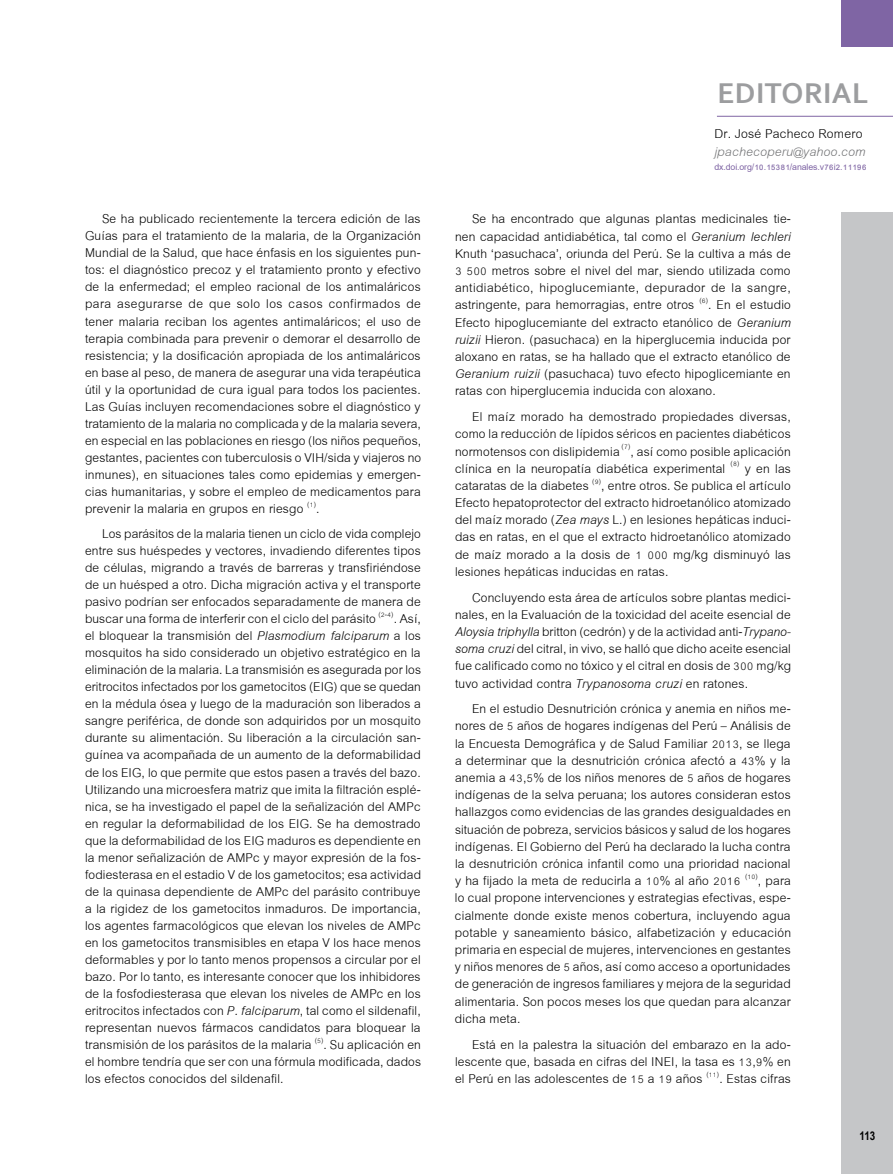
<style>
.page{position:relative;width:893px;height:1174px;background:#fff}
.page>*{position:absolute;margin:0;border:0;box-sizing:border-box;transform-origin:0 0}
.t1{font:700 30px "Corbel";letter-spacing:.015em;color:#9c9d9f}
.t2{font:18.75px/17px "Cordia UPC";letter-spacing:.01em;color:#000;text-align:justify}
.t3{font:italic 18.75px "Cordia UPC";letter-spacing:.01em;color:#707173}
.t4{font:700 13.5px "Cordia UPC";letter-spacing:-.01em;color:#7f65a4}
.t5{font:700 12px "Arial Narrow";color:#000}
.s1{font-style:italic}
</style>
<div class="page">
<div style="left:842px;top:0;width:51px;height:47px;background:#7f65a4"></div>
<div style="left:842px;top:213px;width:51px;height:961px;background:#c5c6c8"></div>
<hr style="left:717px;top:116px;width:176px;height:1px;background:#7f65a4">
<p class="t2" style="left:85px;top:211px;width:338px;text-indent:17px">Se ha publicado recientemente la tercera edición de las Guías para el tratamiento de la malaria, de la Organización Mundial de la Salud, que hace énfasis en los siguientes pun&shy;tos: el diagnóstico precoz y el tratamiento pronto y efectivo de la enfermedad; el empleo racional de los antimaláricos para asegurarse de que solo los casos confirmados de tener malaria reciban los agentes antimaláricos; el uso de terapia combinada para prevenir o demorar el desarrollo de resistencia; y la dosificación apropiada de los antimaláricos en base al peso, de manera de asegurar una vida terapéutica útil y la oportunidad de cura igual para todos los pacientes.<br>Las Guías incluyen recomendaciones sobre el diagnóstico y tratamiento de la malaria no complicada y de la malaria severa, en especial en las poblaciones en riesgo (los niños pequeños, gestantes, pacientes con tuberculosis o VIH/sida y viajeros no inmunes), en situaciones tales como epidemias y emergen&shy;cias humanitarias, y sobre el empleo de medicamentos para prevenir la malaria en grupos en riesgo <sup>(1)</sup>.</p>
<p class="t2" style="left:85px;top:526px;width:338px;text-indent:17px">Los parásitos de la malariatienen un ciclo de vida complejo entre sus huéspedes y vectores, invadiendo diferentes tipos de células, migrando a través de barreras y transfiriéndose de un huésped a otro. Dicha migración activa y el transporte pasivo podrían ser enfocados separadamente de manera de buscar una forma de interferir con el ciclo del parásito <sup>(2-4)</sup>. Así, el bloquear la transmisión del <span class="s1">Plasmodium falciparum</span> a los mosquitos ha sido considerado un objetivo estratégico en la eliminación de la malaria. La transmisión es asegurada por los eritrocitos infectados por los gametocitos (EIG) que se quedan en la médula ósea y luego de la maduración son liberados a sangre periférica, de donde son adquiridos por un mosquito durante su alimentación. Su liberación a la circulación san&shy;guínea va acompañada de un aumento de la deformabilidad de los EIG, lo que permite que estos pasen a través del bazo.<br>Utilizando una microesfera matriz que imita la filtración esplé&shy;nica, se ha investigado el papel de la señalización del AMPc en regular la deformabilidad de los EIG. Se ha demostrado que la deformabilidad de los EIG maduros es dependiente en la menor señalización de AMPc y mayor expresión de la fos&shy;fodiesterasa en el estadio V de los gametocitos; esa actividad de la quinasa dependiente de AMPc del parásito contribuye a la rigidez de los gametocitos inmaduros. De importancia, los agentes farmacológicos que elevan los niveles de AMPc en los gametocitos transmisibles en etapa V los hace menos deformables y por lo tanto menos propensos a circular por el bazo. Por lo tanto, es interesante conocer que los inhibidores de la fosfodiesterasa que elevan los niveles de AMPc en los eritrocitos infectados con <span class="s1">P. falciparum</span>, tal como el sildenafil, representan nuevos fármacos candidatos para bloquear la transmisión de los parásitos de la malaria <sup>(5)</sup>. Su aplicación en el hombre tendría que ser con una fórmula modificada, dados los efectos conocidos del sildenafil.</p>
<h1 class="t1" style="left:717px;top:75px;width:152px">EDITORIAL</h1>
<p class="t2" style="left:714px;top:126px;width:150px">Dr. José Pacheco Romero</p>
<p class="t3" style="left:714px;top:139px;width:152px">jpachecoperu@yahoo.com</p>
<p class="t4" style="left:714px;top:159px;width:154px">dx.doi.org/10.15381/anales.v76i2.11196</p>
<p class="t2" style="left:455px;top:211px;width:337px;text-indent:17px">Se ha encontrado que algunas plantas medicinales tie&shy;nen capacidad antidiabética, tal como el <span class="s1">Geranium lechleri </span>Knuth ‘pasuchaca’, oriunda del Perú. Se la cultiva a más de 3 500 metros sobre el nivel del mar, siendo utilizada como antidiabético, hipoglucemiante, depurador de la sangre, astringente, para hemorragias, entre otros <sup>(6)</sup>. En el estudio Efecto hipoglucemiante del extracto etanólico de <span class="s1">Geranium ruizii</span> Hieron. (pasuchaca) en la hiperglucemia inducida por aloxano en ratas, se ha hallado que el extracto etanólico de <span class="s1">Geranium ruizii</span> (pasuchaca) tuvo efecto hipoglicemiante en ratas con hiperglucemia inducida con aloxano.</p>
<p class="t2" style="left:455px;top:408px;width:337px;text-indent:17px">El maíz morado ha demostrado propiedades diversas, como la reducción de lípidos séricos en pacientes diabéticos normotensos con dislipidemia <sup>(7)</sup>, así como posible aplicación clínica en la neuropatía diabética experimental <sup>(8)</sup> y en las cataratas de la diabetes <sup>(9)</sup>, entre otros. Se publica el artículo Efecto hepatoprotector del extracto hidroetanólico atomizado del maíz morado (<span class="s1">Zea mays</span> L.) en lesiones hepáticas induci&shy;das en ratas, en el que el extracto hidroetanólico atomizado de maíz morado a la dosis de 1 000 mg/kg disminuyó las lesiones hepáticas inducidas en ratas.</p>
<p class="t2" style="left:455px;top:589px;width:338px;text-indent:17px">Concluyendo esta área de artículos sobre plantas medici&shy;nales, en la Evaluación de la toxicidad del aceite esencial de <span class="s1">Aloysia triphylla</span> britton (cedrón) y de la actividad anti-<span class="s1">Trypano&shy;soma cruzi</span> del citral, in vivo, se halló que dicho aceite esencial fue calificado como no tóxico y el citral en dosis de 300 mg/kg tuvo actividad contra <span class="s1">Trypanosoma cruzi</span> en ratones.</p>
<p class="t2" style="left:455px;top:701px;width:338px;text-indent:17px">En el estudio Desnutrición crónica y anemia en niños me&shy;nores de 5 años de hogares indígenas del Perú – Análisis de la Encuesta Demográfica y de Salud Familiar 2013, se llega a determinar que la desnutrición crónica afectó a 43% y la anemia a 43,5% de los niños menores de 5 años de hogares indígenas de la selva peruana; los autores consideran estos hallazgos como evidencias de las grandes desigualdades en situación de pobreza, servicios básicos y salud de los hogares indígenas. El Gobierno del Perú ha declarado la lucha contra la desnutrición crónica infantil como una prioridad nacional y ha fijado la meta de reducirla a 10% al año 2016 <sup>(10)</sup>, para lo cual propone intervenciones y estrategias efectivas, espe&shy;cialmente donde existe menos cobertura, incluyendo agua potable y saneamiento básico, alfabetización y educación primaria en especial de mujeres, intervenciones en gestantes y niños menores de 5 años, así como acceso a oportunidades de generación de ingresos familiares y mejora de la seguridad alimentaria. Son pocos meses los que quedan para alcanzar dicha meta.</p>
<p class="t2" style="left:455px;top:1036px;width:337px;text-indent:17px">Está en la palestra la situación del embarazo en la ado&shy;lescente que, basada en cifras del INEI, la tasa es 13,9% en el Perú en las adolescentes de 15 a 19 años <sup>(11)</sup>. Estas cifras</p>
<p class="t5" style="left:859px;top:1126px;width:17px">113</p>
</div>
